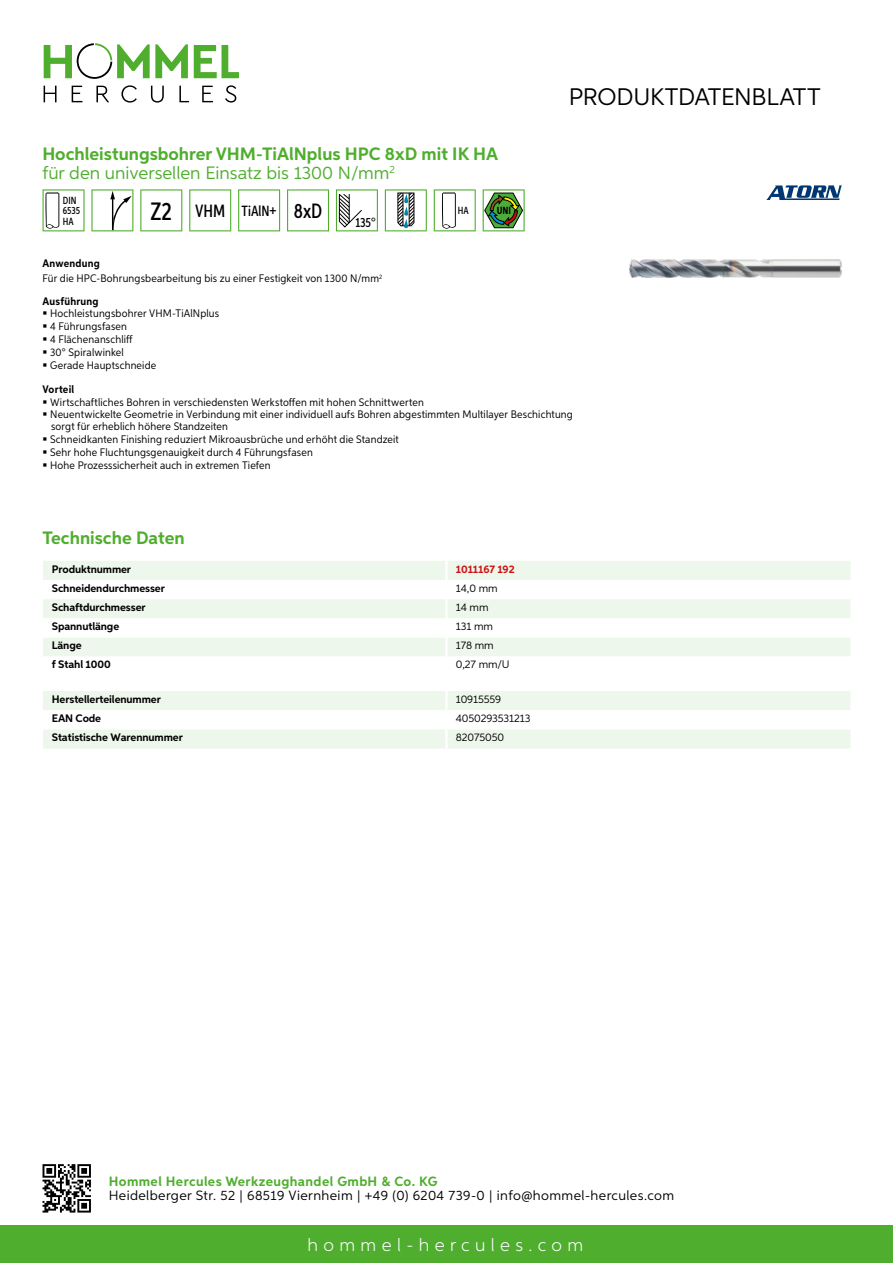
<style>
.page{position:relative;width:893px;height:1263px;background:#fff}
.page>*{position:absolute;margin:0;border:0;box-sizing:border-box;transform-origin:0 0}
.t1{font:24px "Aspira";letter-spacing:-.01em;color:#000}
.t2{font:700 18px/19.8px "Aspira";color:#50ae2f}
.t3{font:300 18px "Aspira";letter-spacing:.3em;color:#fff}
.t4{font:500 14.85px "Aspira XX Nar";color:#000}
.t5{font:13.5px "Aspira";letter-spacing:.03em;color:#000}
.t6{font:700 13.5px "Aspira";letter-spacing:.03em;color:#50ae2f}
.t7{font:500 13.35px "Aspira XX Nar";color:#000}
.t8{font:10.95px/12.6px "Aspira Nar";letter-spacing:.015em;color:#000}
.t9{font:700 10.95px "Aspira";letter-spacing:-.01em;color:#000}
.t10{font:10.95px "Aspira";letter-spacing:-.01em;color:#000}
.t11{font:700 10.95px "Aspira Nar";letter-spacing:.02em;color:#000}
.t12{font:700 10.95px "Aspira";letter-spacing:-.01em;color:#cd1013}
.t13{font:500 10.35px/10.4px "Aspira XX Nar";color:#000}
.t14{font:700 10.35px "Aspira XX Nar";color:#000}
.s1{font-weight:400}
.s2{font-size:25.2px}
.s3{font-size:17.85px}
.s4{font-size:20.7px}
.s5{font-weight:700}
</style>
<div class="page">
<div style="left:0;top:1226px;width:893px;height:37px;background:#50ae2f"></div>
<svg style="left:43px;top:1164px;width:48px;height:48px"></svg>
<svg style="left:194px;top:45px;width:45px;height:33px"></svg>
<svg style="left:44px;top:43px;width:144px;height:36px"></svg>
<svg style="left:44px;top:86px;width:13px;height:16px"></svg>
<svg style="left:72px;top:86px;width:10px;height:16px"></svg>
<svg style="left:96px;top:86px;width:13px;height:16px"></svg>
<svg style="left:121px;top:85px;width:16px;height:18px"></svg>
<svg style="left:151px;top:86px;width:13px;height:17px"></svg>
<svg style="left:179px;top:86px;width:10px;height:16px"></svg>
<svg style="left:202px;top:86px;width:11px;height:16px"></svg>
<svg style="left:225px;top:85px;width:11px;height:18px"></svg>
<div style="left:43px;top:561px;width:807px;height:19px;background:#eef7eb"></div>
<svg style="left:43px;top:599px;width:807px;height:57px;fill:#eef7eb"></svg>
<hr style="left:445px;top:561px;width:3px;height:19px;background:#fff">
<hr style="left:445px;top:599px;width:3px;height:19px;background:#fff">
<hr style="left:445px;top:618px;width:3px;height:19px;background:#fff">
<hr style="left:445px;top:637px;width:3px;height:19px;background:#fff">
<svg style="left:43px;top:691px;width:807px;height:57px"></svg>
<hr style="left:445px;top:729px;width:3px;height:19px;background:#fff">
<svg style="left:43px;top:189px;width:42px;height:42px"></svg>
<svg style="left:91px;top:189px;width:42px;height:42px"></svg>
<svg style="left:140px;top:189px;width:42px;height:42px"></svg>
<svg style="left:189px;top:189px;width:42px;height:42px"></svg>
<svg style="left:238px;top:189px;width:42px;height:42px"></svg>
<svg style="left:287px;top:189px;width:42px;height:42px"></svg>
<svg style="left:336px;top:189px;width:42px;height:42px"></svg>
<svg style="left:385px;top:189px;width:42px;height:42px"></svg>
<svg style="left:434px;top:189px;width:42px;height:42px"></svg>
<svg style="left:483px;top:189px;width:42px;height:42px"></svg>
<img style="left:629px;top:259px;width:213px;height:19px">
<svg style="left:766px;top:185px;width:76px;height:15px"></svg>
<h2 class="t2" style="left:43px;top:144px;width:457px">Hochleistungsbohrer VHM-TiAlNplus HPC 8xD mit IK HA <span class="s1">für den universellen Einsatz bis 1300 N/mm</span><sup>2</sup></h2>
<p class="t13" style="left:63px;top:195px;width:19px">DIN<br>6535<br>HA</p>
<h3 class="t4" style="left:151px;top:202px;width:173px"><span class="s2">Z2</span> <span class="s3">VHM</span> TiAlN+ <span class="s4">8xD</span></h3>
<p class="t7" style="left:356px;top:215px;width:21px">135°</p>
<p class="t13" style="left:458px;top:205px;width:12px">HA</p>
<p class="t14" style="left:497px;top:205px;width:16px">UNI</p>
<h1 class="t1" style="left:569px;top:82px;width:253px">Produktdatenblatt</h1>
<p class="t8" style="left:43px;top:256px;width:341px;line-height:15.1px"><span class="s5">Anwendung<br></span>Für die HPC-Bohrungsbearbeitung bis zu einer Festigkeit von 1300 N/mm<sup>2</sup></p>
<p class="t11" style="left:43px;top:294px;width:58px">Ausführung</p>
<p class="t8" style="left:50px;top:307px;width:171px">Hochleistungsbohrer VHM-TiAlNplus<br>4 Führungsfasen<br>4 Flächenanschliff<br>30° Spiralwinkel<br>Gerade Hauptschneide</p>
<p class="t11" style="left:43px;top:382px;width:33px">Vorteil</p>
<p class="t8" style="left:50px;top:395px;width:524px">Wirtschaftliches Bohren in verschiedensten Werkstoffen mit hohen Schnittwerten<br>Neuentwickelte Geometrie in Verbindung mit einer individuell aufs Bohren abgestimmten Multilayer Beschichtung sorgt für erheblich höhere Standzeiten<br>Schneidkanten Finishing reduziert Mikroausbrüche und erhöht die Standzeit<br>Sehr hohe Fluchtungsgenauigkeit durch 4 Führungsfasen<br>Hohe Prozesssicherheit auch in extremen Tiefen</p>
<h2 class="t2" style="left:43px;top:528px;width:144px">Technische Daten</h2>
<p class="t9" style="left:52px;top:562px;width:81px">Produktnummer</p>
<p class="t12" style="left:456px;top:562px;width:60px">1011167 192</p>
<p class="t9" style="left:52px;top:581px;width:115px">Schneidendurchmesser</p>
<p class="t10" style="left:456px;top:581px;width:43px">14,0 mm</p>
<p class="t9" style="left:52px;top:601px;width:95px">Schaftdurchmesser</p>
<p class="t10" style="left:456px;top:601px;width:34px">14 mm</p>
<p class="t9" style="left:52px;top:620px;width:69px">Spannutlänge</p>
<p class="t10" style="left:456px;top:620px;width:39px">131 mm</p>
<p class="t9" style="left:52px;top:639px;width:31px">Länge</p>
<p class="t10" style="left:456px;top:639px;width:39px">178 mm</p>
<p class="t9" style="left:52px;top:658px;width:60px">f Stahl 1000</p>
<p class="t10" style="left:456px;top:658px;width:53px">0,27 mm/U</p>
<p class="t9" style="left:52px;top:692px;width:111px">Herstellerteilenummer</p>
<p class="t10" style="left:456px;top:693px;width:47px">10915559</p>
<p class="t9" style="left:52px;top:712px;width:51px">EAN Code</p>
<p class="t10" style="left:456px;top:712px;width:76px">4050293531213</p>
<p class="t9" style="left:52px;top:731px;width:132px">Statistische Warennummer</p>
<p class="t10" style="left:456px;top:731px;width:50px">82075050</p>
<p class="t6" style="left:109px;top:1172px;width:330px">Hommel Hercules Werkzeughandel GmbH &amp; Co. KG</p>
<p class="t5" style="left:109px;top:1187px;width:567px">Heidelberger Str. 52 | 68519 Viernheim | +49 (0) 6204 739-0 | info@hommel-hercules.com</p>
<h2 class="t3" style="left:307px;top:1234px;width:277px">hommel-hercules.com</h2>
</div>
